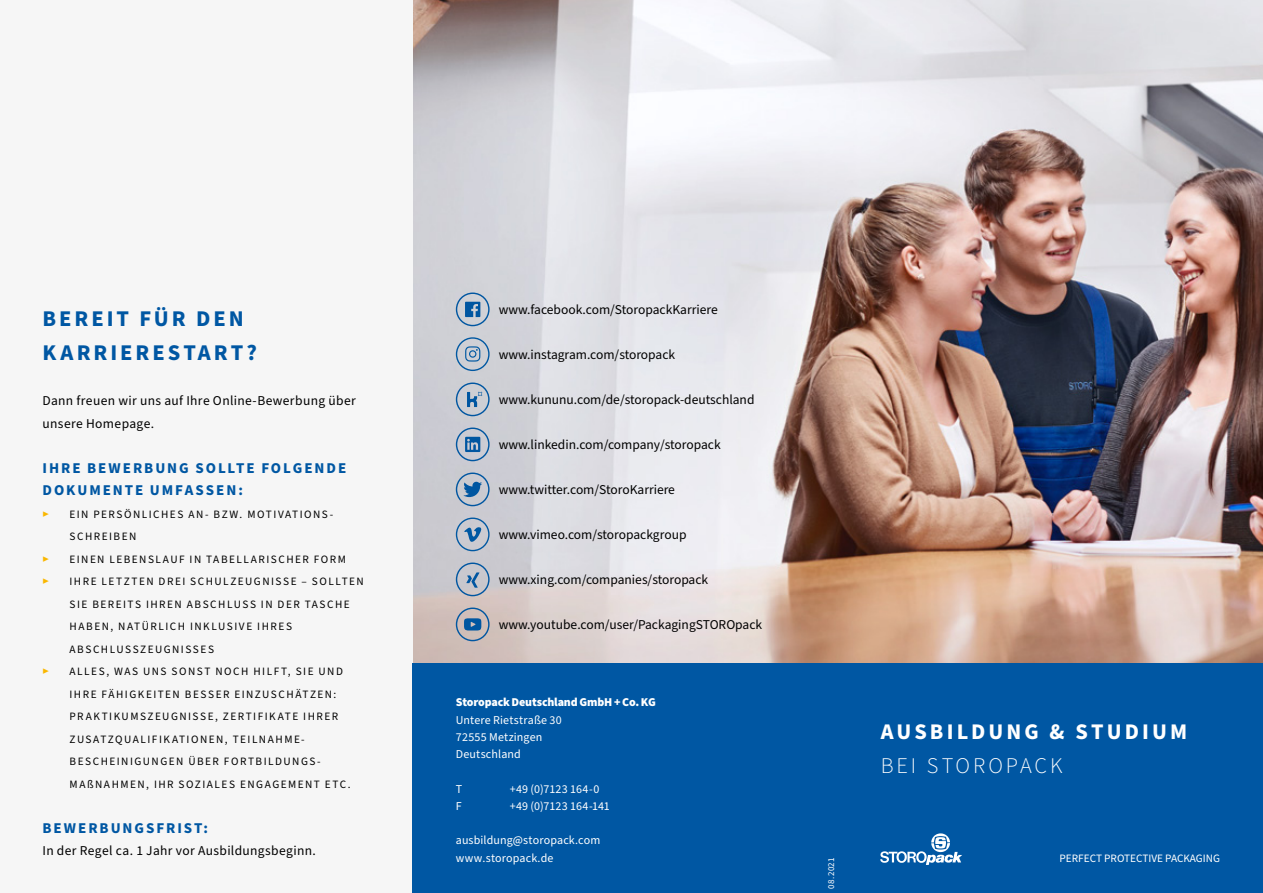
<style>
.page{position:relative;width:1263px;height:893px;background:#fff}
.page>*{position:absolute;margin:0;border:0;box-sizing:border-box;transform-origin:0 0}
.t1{font:700 22.5px "Source Sans Pro";letter-spacing:.13em;color:#0057a3}
.t2{font:700 22.35px "Source Sans Pro";letter-spacing:.14em;color:#fff}
.t3{font:300 22.35px "Source Sans Pro";letter-spacing:.13em;color:#fff}
.t4{font:700 15px "Source Sans Pro";letter-spacing:.13em;color:#0057a3}
.t5{font:13.5px "Source Sans Pro";color:#000}
.t6{font:13.5px/22.5px "Source Sans Pro";letter-spacing:.025em;color:#000}
.t7{font:12px "Source Sans Pro";letter-spacing:.01em;color:#fff}
.t8{font:900 12px "Source Sans Pro";letter-spacing:-.015em;color:#fff}
.t9{font:11.25px/22.5px "Source Sans Pro";letter-spacing:.13em;color:#000}
.t10{font:11.25px "Source Sans Pro";color:#fff}
.t11{font:11.25px "Source Sans Pro";color:#fab700}
.t12{font:9px "Source Sans Pro";letter-spacing:.04em;color:#fff}
</style>
<div class="page">
<img style="left:413px;top:0;width:850px;height:664px">
<div style="left:0;top:0;width:413px;height:893px;background:#f6f6f6"></div>
<svg style="left:456px;top:293px;width:34px;height:33px"></svg>
<svg style="left:456px;top:383px;width:34px;height:33px"></svg>
<svg style="left:456px;top:428px;width:34px;height:33px"></svg>
<svg style="left:456px;top:473px;width:34px;height:33px"></svg>
<svg style="left:456px;top:563px;width:34px;height:33px"></svg>
<div style="left:413px;top:664px;width:850px;height:229px;background:#0057a3"></div>
<svg style="left:880px;top:833px;width:82px;height:32px"></svg>
<svg style="left:456px;top:337px;width:34px;height:34px"></svg>
<svg style="left:456px;top:608px;width:34px;height:33px"></svg>
<svg style="left:456px;top:518px;width:34px;height:33px"></svg>
<p class="t1" style="left:43px;top:303px;width:203px">BEREIT FÜR DEN</p>
<p class="t1" style="left:43px;top:337px;width:216px">KARRIERESTART?</p>
<p class="t6" style="left:43px;top:390px;width:315px">Dann freuen wir uns auf Ihre Online-Bewerbung über unsere Homepage.</p>
<p class="t4" style="left:43px;top:457px;width:305px">IHRE BEWERBUNG SOLLTE FOLGENDE</p>
<p class="t4" style="left:43px;top:480px;width:202px">DOKUMENTE UMFASSEN:</p>
<p class="t11" style="left:43px;top:506px;width:8px">▶</p>
<p class="t9" style="left:70px;top:503px;width:265px">EIN PERSÖNLICHES AN- BZW. MOTIVATIONS-<br>SCHREIBEN</p>
<p class="t11" style="left:43px;top:551px;width:8px">▶</p>
<p class="t9" style="left:70px;top:548px;width:278px">EINEN LEBENSLAUF IN TABELLARISCHER FORM</p>
<p class="t11" style="left:43px;top:574px;width:8px">▶</p>
<p class="t9" style="left:70px;top:570px;width:296px">IHRE LETZTEN DREI SCHULZEUGNISSE – SOLLTEN SIE BEREITS IHREN ABSCHLUSS IN DER TASCHE HABEN, NATÜRLICH INKLUSIVE IHRES ABSCHLUSSZEUGNISSES</p>
<p class="t11" style="left:43px;top:664px;width:8px">▶</p>
<p class="t9" style="left:70px;top:660px;width:283px">ALLES, WAS UNS SONST NOCH HILFT, SIE UND IHRE FÄHIGKEITEN BESSER EINZUSCHÄTZEN:<br>PRAKTIKUMSZEUGNISSE, ZERTIFIKATE IHRER ZUSATZQUALIFIKATIONEN, TEILNAHME-BESCHEINIGUNGEN ÜBER FORTBILDUNGS-MAßNAHMEN, IHR SOZIALES ENGAGEMENT ETC.</p>
<p class="t4" style="left:43px;top:817px;width:167px">BEWERBUNGSFRIST:</p>
<p class="t6" style="left:43px;top:840px;width:275px">In der Regel ca. 1 Jahr vor Ausbildungsbeginn.</p>
<p class="t5" style="left:499px;top:300px;width:220px">www.facebook.com/StoropackKarriere</p>
<p class="t5" style="left:499px;top:345px;width:178px">www.instagram.com/storopack</p>
<p class="t5" style="left:499px;top:390px;width:257px">www.kununu.com/de/storopack-deutschland</p>
<p class="t5" style="left:499px;top:435px;width:223px">www.linkedin.com/company/storopack</p>
<p class="t5" style="left:499px;top:480px;width:178px">www.twitter.com/StoroKarriere</p>
<p class="t5" style="left:499px;top:525px;width:189px">www.vimeo.com/storopackgroup</p>
<p class="t5" style="left:499px;top:570px;width:211px">www.xing.com/companies/storopack</p>
<p class="t5" style="left:499px;top:615px;width:265px">www.youtube.com/user/PackagingSTOROpack</p>
<p class="t8" style="left:456px;top:694px;width:201px">Storopack Deutschland GmbH + Co. KG</p>
<p class="t7" style="left:456px;top:712px;width:107px">Untere Rietstraße 30</p>
<p class="t7" style="left:456px;top:729px;width:88px">72555 Metzingen</p>
<p class="t7" style="left:456px;top:746px;width:67px">Deutschland</p>
<p class="t7" style="left:456px;top:781px;width:8px">T</p>
<p class="t7" style="left:510px;top:781px;width:91px">+49 (0)7123 164-0</p>
<p class="t7" style="left:456px;top:798px;width:7px">F</p>
<p class="t7" style="left:510px;top:798px;width:101px">+49 (0)7123 164-141</p>
<p class="t7" style="left:456px;top:832px;width:146px">ausbildung@storopack.com</p>
<p class="t7" style="left:456px;top:850px;width:99px">www.storopack.de</p>
<p class="t12" style="left:825px;top:889px;width:33px;rotate:-90deg">08.2021</p>
<p class="t2" style="left:881px;top:716px;width:308px">AUSBILDUNG &amp; STUDIUM</p>
<p class="t3" style="left:881px;top:751px;width:183px">BEI STOROPACK</p>
<p class="t10" style="left:1059px;top:851px;width:162px">PERFECT PROTECTIVE PACKAGING</p>
</div>
